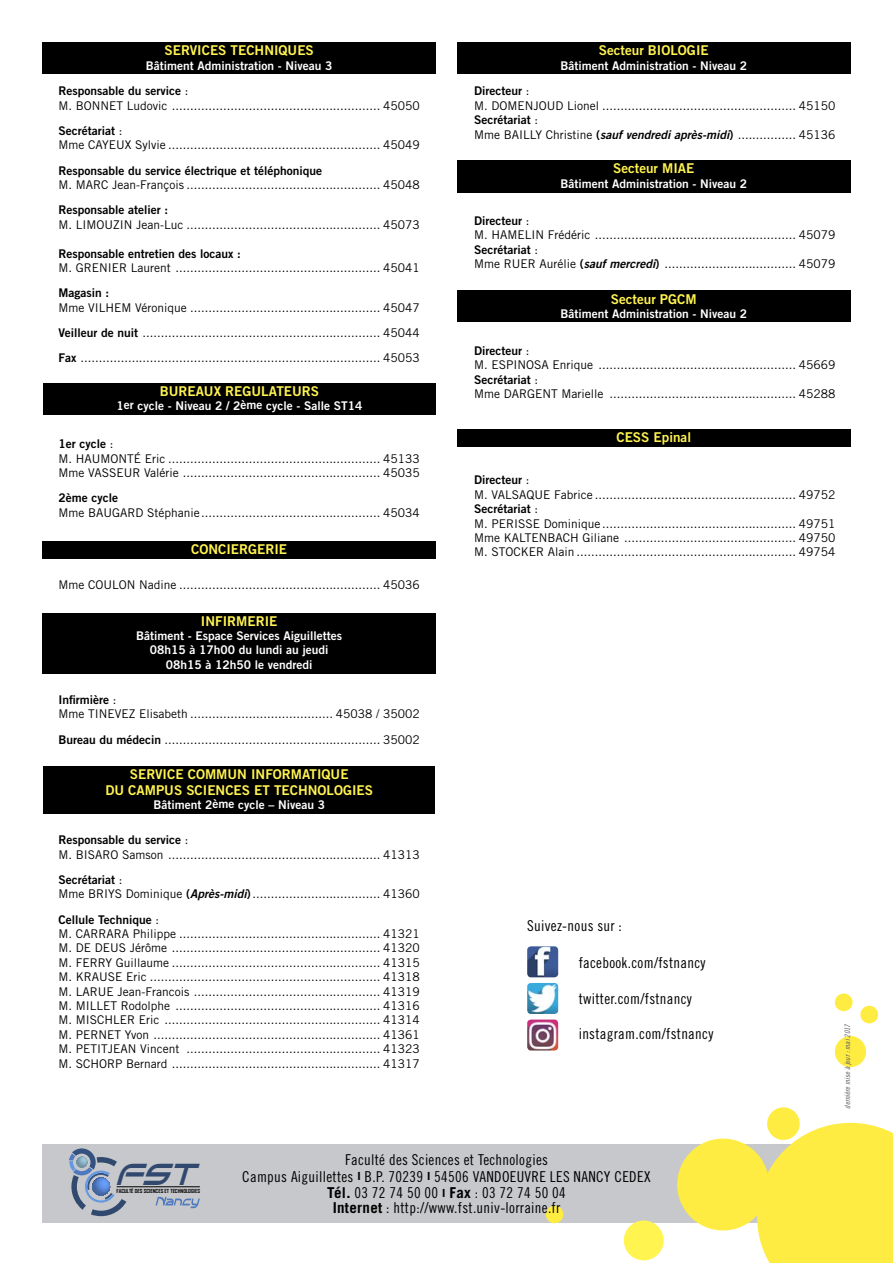
<style>
.page{position:relative;width:893px;height:1263px;background:#fff}
.page>*{position:absolute;margin:0;border:0;box-sizing:border-box;transform-origin:0 0}
.t1{font:italic 34.8px "Op Tic Condensed";color:#31496e;scale:1.1 1}
.t2{font:15px/16.5px "Trade Gothic LT Std Cn 18";letter-spacing:.02em;color:#000;text-align:center}
.t3{font:13.5px/16.2px "Trade Gothic LT Std Bd 2";color:#fff450;text-align:center}
.t4{font:12px/14.4px "Trade Gothic LT Std";color:#000;text-align:justify}
.t5{font:12px "Trade Gothic LT Std Bd 2";color:#000}
.t6{font:12px/14.4px "Trade Gothic LT Std Bd 2";color:#fff;text-align:center}
.t7{font:7.5px "Trade Gothic LT Std Cn 18 Obl";color:#58595b}
.t8{font:700 5.4px "Agency FB";color:#000;scale:1.1 1}
.s1{font-family:"Trade Gothic LT Std"}
.s2{font-family:"Trade Gothic LT Std Bd 2"}
.s3{font-family:"Trade Gothic LT Std Bd 2 Obl"}
.s4{font-family:"Trade Gothic LT Std Bd Cn 20"}
.s5{font-family:"Trade Gothic LT Std";font-weight:700}
</style>
<div class="page">
<div style="left:43px;top:1144px;width:807px;height:78px;background:#c6c8cb"></div>
<div style="left:624px;top:1220px;width:40px;height:40px;background:#fff450;border-radius:50%"></div>
<div style="left:546px;top:1205px;width:17px;height:18px;background:#ffec42;border-radius:50%"></div>
<div style="left:835px;top:993px;width:18px;height:18px;background:#ffec42;border-radius:50%"></div>
<div style="left:860px;top:1006px;width:18px;height:17px;background:#ffec42;border-radius:50%"></div>
<div style="left:677px;top:1138px;width:92px;height:92px;background:#ffec42;border-radius:50%"></div>
<div style="left:767px;top:1107px;width:33px;height:33px;background:#ffec42;border-radius:50%"></div>
<div style="left:835px;top:1036px;width:31px;height:31px;background:#ffec42;border-radius:50%"></div>
<svg style="left:757px;top:1123px;width:136px;height:140px;background:#fdec50"></svg>
<svg style="left:69px;top:1148px;width:57px;height:68px"></svg>
<hr style="left:117px;top:1186px;width:83px;height:1px;background:#000">
<svg style="left:156px;top:1197px;width:44px;height:11px"></svg>
<div style="left:43px;top:383px;width:393px;height:31px;background:#000"></div>
<div style="left:43px;top:43px;width:393px;height:31px;background:#000"></div>
<div style="left:43px;top:613px;width:393px;height:61px;background:#000"></div>
<div style="left:43px;top:541px;width:393px;height:17px;background:#000"></div>
<div style="left:43px;top:766px;width:392px;height:47px;background:#000"></div>
<div style="left:457px;top:43px;width:393px;height:31px;background:#000"></div>
<div style="left:457px;top:160px;width:393px;height:32px;background:#000"></div>
<div style="left:457px;top:291px;width:393px;height:31px;background:#000"></div>
<div style="left:457px;top:429px;width:393px;height:17px;background:#000"></div>
<img style="left:527px;top:983px;width:31px;height:31px">
<img style="left:527px;top:946px;width:31px;height:31px">
<img style="left:527px;top:1019px;width:31px;height:31px">
<p class="t3" style="left:164px;top:42px;width:151px">SERVICES TECHNIQUES</p>
<p class="t6" style="left:146px;top:58px;width:188px">Bâtiment Administration - Niveau 3</p>
<p class="t5" style="left:58px;top:84px;width:131px">Responsable du service <span class="s1">:</span></p>
<p class="t4" style="left:58px;top:98px;width:363px">M. BONNET Ludovic ......................................................... 45050</p>
<p class="t5" style="left:58px;top:123px;width:65px">Secrétariat <span class="s1">:</span></p>
<p class="t4" style="left:58px;top:138px;width:363px">Mme CAYEUX Sylvie .......................................................... 45049</p>
<p class="t5" style="left:58px;top:163px;width:265px">Responsable du service électrique et téléphonique</p>
<p class="t4" style="left:58px;top:177px;width:363px">M. MARC Jean-François ..................................................... 45048</p>
<p class="t5" style="left:58px;top:203px;width:111px">Responsable atelier :</p>
<p class="t4" style="left:58px;top:217px;width:363px">M. LIMOUZIN Jean-Luc ..................................................... 45073</p>
<p class="t5" style="left:58px;top:246px;width:184px">Responsable entretien des locaux :</p>
<p class="t4" style="left:58px;top:260px;width:363px">M. GRENIER Laurent ........................................................ 45041</p>
<p class="t5" style="left:58px;top:285px;width:52px">Magasin :</p>
<p class="t4" style="left:58px;top:294px;width:363px;line-height:25.2px">Mme VILHEM Véronique .................................................... 45047<br><span class="s2">Veilleur de nuit</span> ................................................................. 45044<br><span class="s2">Fax</span> .................................................................................. 45053</p>
<p class="t3" style="left:160px;top:383px;width:161px">BUREAUX REGULATEURS</p>
<p class="t6" style="left:116px;top:399px;width:247px">1er cycle - Niveau 2 / 2ème cycle - Salle ST14</p>
<p class="t5" style="left:58px;top:437px;width:56px">1er cycle <span class="s1">:</span></p>
<p class="t4" style="left:58px;top:451px;width:363px">M. HAUMONTÉ Eric .......................................................... 45133<br>Mme VASSEUR Valérie ...................................................... 45035</p>
<p class="t5" style="left:58px;top:491px;width:61px">2ème cycle</p>
<p class="t4" style="left:58px;top:505px;width:63px">Mme Baugard</p>
<p class="t4" style="left:147px;top:505px;width:274px">Stéphanie................................................. 45034</p>
<p class="t3" style="left:191px;top:541px;width:97px">CONCIERGERIE</p>
<p class="t4" style="left:58px;top:577px;width:363px">Mme COULON Nadine ....................................................... 45036</p>
<p class="t3" style="left:201px;top:612px;width:78px">INFIRMERIE</p>
<p class="t6" style="left:136px;top:628px;width:207px">Bâtiment - Espace Services Aiguillettes<br>08h15 à 17h00 du lundi au jeudi<br>08h15 à 12h50 le vendredi</p>
<p class="t5" style="left:58px;top:692px;width:59px">Infirmière <span class="s1">:</span></p>
<p class="t4" style="left:58px;top:701px;width:363px;line-height:25.2px">Mme TINEVEZ Elisabeth ....................................... 45038 / 35002<br><span class="s2">Bureau du médecin</span> ........................................................... 35002</p>
<p class="t3" style="left:105px;top:765px;width:269px">SERVICE COMMUN INFORMATIQUE<br>DU CAMPUS SCIENCES ET TECHNOLOGIES</p>
<p class="t6" style="left:153px;top:797px;width:173px">Bâtiment 2ème cycle – Niveau 3</p>
<p class="t5" style="left:58px;top:833px;width:131px">Responsable du service <span class="s1">:</span></p>
<p class="t4" style="left:58px;top:847px;width:363px">M. BISARO Samson .......................................................... 41313</p>
<p class="t5" style="left:58px;top:872px;width:65px">Secrétariat <span class="s1">:</span></p>
<p class="t4" style="left:58px;top:887px;width:363px">Mme BRIYS Dominique <span class="s2">(</span><span class="s3">Après-midi</span><span class="s2">)</span>................................... 41360</p>
<p class="t5" style="left:58px;top:912px;width:102px">Cellule Technique <span class="s1">:</span></p>
<p class="t4" style="left:58px;top:926px;width:363px">M. CARRARA Philippe ....................................................... 41321<br>M. DE DEUS Jérôme ......................................................... 41320<br>M. FERRY Guillaume ......................................................... 41315<br>M. KRAUSE Eric ............................................................... 41318<br>M. LARUE Jean-Francois ................................................... 41319<br>M. MILLET Rodolphe ........................................................ 41316<br>M. MISCHLER Eric ........................................................... 41314<br>M. PERNET Yvon .............................................................. 41361<br>M. PETITJEAN Vincent ..................................................... 41323<br>M. Schorp Bernard ......................................................... 41317</p>
<p class="t3" style="left:599px;top:42px;width:111px">Secteur BIOLOGIE</p>
<p class="t6" style="left:560px;top:58px;width:188px">Bâtiment Administration - Niveau 2</p>
<p class="t5" style="left:474px;top:84px;width:57px">Directeur <span class="s1">:</span></p>
<p class="t4" style="left:474px;top:98px;width:363px">M. DOMENJOUD Lionel ..................................................... 45150</p>
<p class="t5" style="left:474px;top:113px;width:65px">Secrétariat <span class="s1">:</span></p>
<p class="t4" style="left:474px;top:127px;width:363px">Mme BAILLY Christine <span class="s2">(</span><span class="s3">sauf vendredi après-midi</span><span class="s2">)</span> ................ 45136</p>
<p class="t3" style="left:613px;top:160px;width:83px">Secteur MIAE</p>
<p class="t6" style="left:560px;top:176px;width:188px">Bâtiment Administration - Niveau 2</p>
<p class="t5" style="left:474px;top:213px;width:57px">Directeur <span class="s1">:</span></p>
<p class="t4" style="left:474px;top:228px;width:363px">M. HAMELIN Frédéric ....................................................... 45079</p>
<p class="t5" style="left:474px;top:242px;width:65px">Secrétariat <span class="s1">:</span></p>
<p class="t4" style="left:474px;top:257px;width:363px">Mme RUER Aurélie <span class="s2">(</span><span class="s3">sauf mercredi</span><span class="s2">)</span> .................................... 45079</p>
<p class="t3" style="left:611px;top:290px;width:87px">Secteur PGCM</p>
<p class="t6" style="left:560px;top:306px;width:188px">Bâtiment Administration - Niveau 2</p>
<p class="t5" style="left:474px;top:343px;width:57px">Directeur <span class="s1">:</span></p>
<p class="t4" style="left:474px;top:357px;width:363px">M. ESPINOSA Enrique ...................................................... 45669</p>
<p class="t5" style="left:474px;top:372px;width:65px">Secrétariat <span class="s1">:</span></p>
<p class="t4" style="left:474px;top:386px;width:363px">Mme DARGENT Marielle ................................................... 45288</p>
<p class="t3" style="left:616px;top:429px;width:76px">CESS Epinal</p>
<p class="t5" style="left:474px;top:473px;width:57px">Directeur <span class="s1">:</span></p>
<p class="t4" style="left:474px;top:487px;width:363px">M. VALSAQUE Fabrice ....................................................... 49752</p>
<p class="t5" style="left:474px;top:501px;width:65px">Secrétariat <span class="s1">:</span></p>
<p class="t4" style="left:474px;top:516px;width:363px">M. PERISSE Dominique ..................................................... 49751<br>Mme KALTENBACH Giliane ............................................... 49750<br>M. STOCKER Alain ............................................................ 49754</p>
<p class="t2" style="left:527px;top:917px;width:96px">Suivez-nous sur :</p>
<p class="t2" style="left:579px;top:954px;width:128px">facebook.com/fstnancy</p>
<p class="t2" style="left:579px;top:991px;width:115px">twitter.com/fstnancy</p>
<p class="t2" style="left:579px;top:1025px;width:136px">instagram.com/fstnancy</p>
<p class="t7" style="left:843px;top:1108px;width:87px;rotate:-90deg">dernière mise à jour : mai 2017</p>
<h1 class="t1" style="left:117px;top:1155px;width:73px">FST</h1>
<p class="t8" style="left:116px;top:1187px;width:78px">FACULTÉ DES SCIENCES ET TECHNOLOGIES</p>
<p class="t2" style="left:242px;top:1151px;width:410px">Faculté des Sciences et Technologies<br>Campus Aiguillettes <span class="s4">ı</span> B.P. 70239 <span class="s4">ı</span> 54506 VANDOEUVRE LES NANCY CEDEX<br><span class="s5">Tél.</span> 03 72 74 50 00 <span class="s4">ı</span> <span class="s5">Fax</span> : 03 72 74 50 04</p>
<p class="t2" style="left:333px;top:1199px;width:229px"><span class="s5">Internet</span> : http://www.fst.univ-lorraine.fr</p>
</div>
